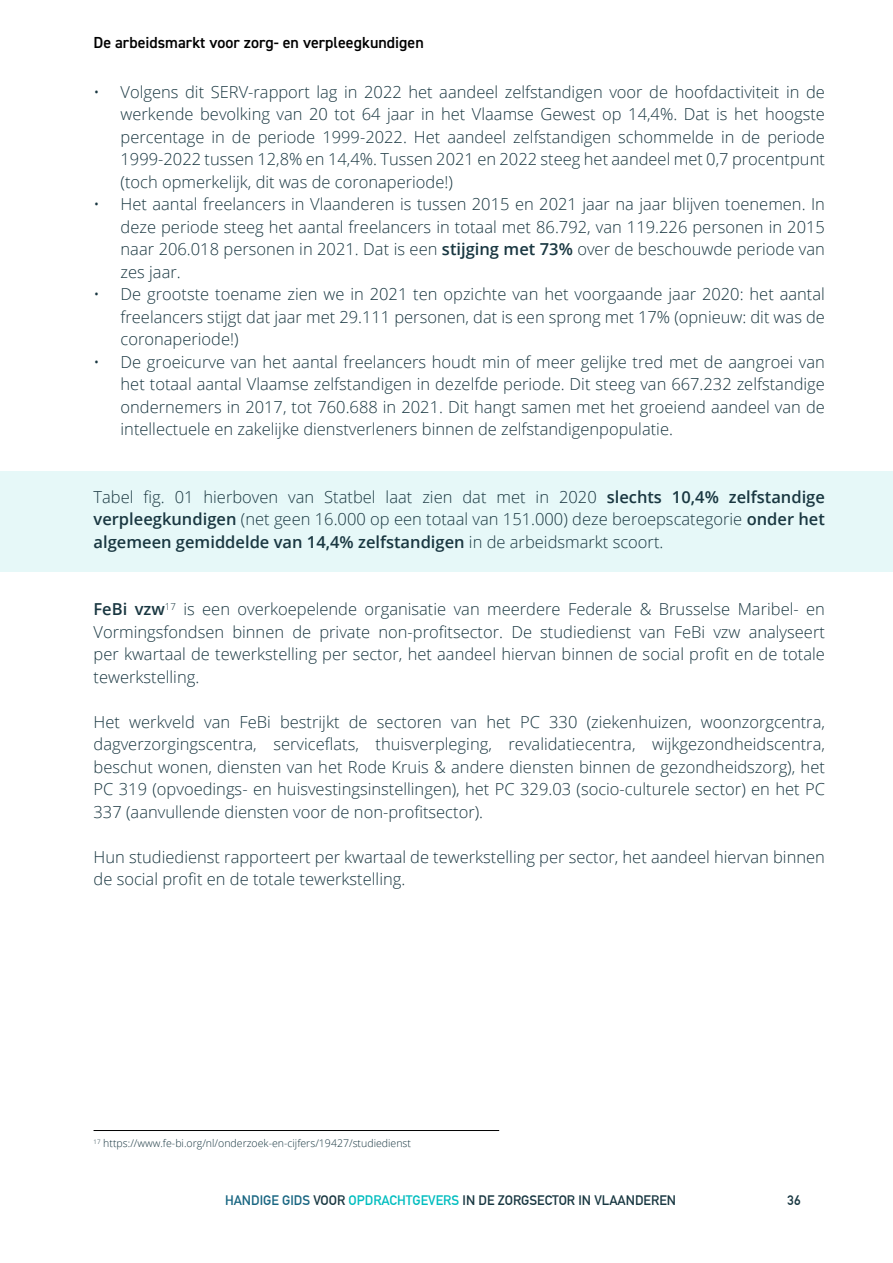
<style>
.page{position:relative;width:893px;height:1263px;background:#fff}
.page>*{position:absolute;margin:0;border:0;box-sizing:border-box;transform-origin:0 0}
.t1{font:300 16.5px/22.5px "Open Sans";color:#193741;text-align:justify}
.t2{font:600 16.05px "DIN2014";color:#000}
.t3{font:700 13.5px "DIN Alternate";color:#183741}
.t4{font:300 10.5px "Open Sans";color:#193741}
.s1{font-weight:600}
.s2{color:#196682}
.s3{color:#00bdbf}
</style>
<div class="page">
<div style="left:0;top:471px;width:893px;height:100px;background:#e6f8f8"></div>
<hr style="left:94px;top:1130px;width:405px;height:1px;background:#000">
<p class="t2" style="left:93px;top:32px;width:332px">De arbeidsmarkt voor zorg- en verpleegkundigen</p>
<p class="t1" style="left:121px;top:80px;width:706px;text-indent:-27px">• Volgens dit SERV-rapport lag in 2022 het aandeel zelfstandigen voor de hoofdactiviteit in de werkende bevolking van 20 tot 64 jaar in het Vlaamse Gewest op 14,4%. Dat is het hoogste percentage in de periode 1999-2022. Het aandeel zelfstandigen schommelde in de periode 1999-2022 tussen 12,8% en 14,4%. Tussen 2021 en 2022 steeg het aandeel met 0,7 procentpunt (toch opmerkelijk, dit was de coronaperiode!)</p>
<p class="t1" style="left:121px;top:193px;width:706px;text-indent:-27px">• Het aantal freelancers in Vlaanderen is tussen 2015 en 2021 jaar na jaar blijven toenemen. In deze periode steeg het aantal freelancers in totaal met 86.792, van 119.226 personen in 2015 naar 206.018 personen in 2021. Dat is een <span class="s1">stijging met 73%</span> over de beschouwde periode van zes jaar.</p>
<p class="t1" style="left:121px;top:283px;width:706px;text-indent:-27px">• De grootste toename zien we in 2021 ten opzichte van het voorgaande jaar 2020: het aantal freelancers stijgt dat jaar met 29.111 personen, dat is een sprong met 17% (opnieuw: dit was de coronaperiode!)</p>
<p class="t1" style="left:121px;top:350px;width:706px;text-indent:-27px">• De groeicurve van het aantal freelancers houdt min of meer gelijke tred met de aangroei van het totaal aantal Vlaamse zelfstandigen in dezelfde periode. Dit steeg van 667.232 zelfstandige ondernemers in 2017, tot 760.688 in 2021. Dit hangt samen met het groeiend aandeel van de intellectuele en zakelijke dienstverleners binnen de zelfstandigenpopulatie.</p>
<p class="t1" style="left:94px;top:485px;width:733px">Tabel fig. 01 hierboven van Statbel laat zien dat met in 2020 <span class="s1">slechts 10,4% zelfstandige verpleegkundigen</span> (net geen 16.000 op een totaal van 151.000) deze beroepscategorie <span class="s1">onder het algemeen gemiddelde van 14,4% zelfstandigen</span> in de arbeidsmarkt scoort.</p>
<p class="t1" style="left:94px;top:597px;width:733px"><span class="s1">FeBi vzw</span><sup>17</sup> is een overkoepelende organisatie van meerdere Federale &amp; Brusselse Maribel- en Vormingsfondsen binnen de private non-profitsector. De studiedienst van FeBi vzw analyseert per kwartaal de tewerkstelling per sector, het aandeel hiervan binnen de social profit en de totale tewerkstelling.</p>
<p class="t1" style="left:94px;top:710px;width:733px">Het werkveld van FeBi bestrijkt de sectoren van het PC 330 (ziekenhuizen, woonzorgcentra, dagverzorgingscentra, serviceflats, thuisverpleging, revalidatiecentra, wijkgezondheidscentra, beschut wonen, diensten van het Rode Kruis &amp; andere diensten binnen de gezondheidszorg), het PC 319 (opvoedings- en huisvestingsinstellingen), het PC 329.03 (socio-culturele sector) en het PC 337 (aanvullende diensten voor de non-profitsector).</p>
<p class="t1" style="left:94px;top:845px;width:733px">Hun studiedienst rapporteert per kwartaal de tewerkstelling per sector, het aandeel hiervan binnen de social profit en de totale tewerkstelling.</p>
<p class="t4" style="left:94px;top:1136px;width:319px"><sup>17</sup> https://www.fe-bi.org/nl/onderzoek-en-cijfers/19427/studiedienst</p>
<p class="t3" style="left:225px;top:1190px;width:453px"><span class="s2">HANDIGE GIDS</span> VOOR <span class="s3">OPDRACHTGEVERS</span> IN DE ZORGSECTOR IN VLAANDEREN</p>
<p class="t3" style="left:788px;top:1190px;width:14px">36</p>
</div>
